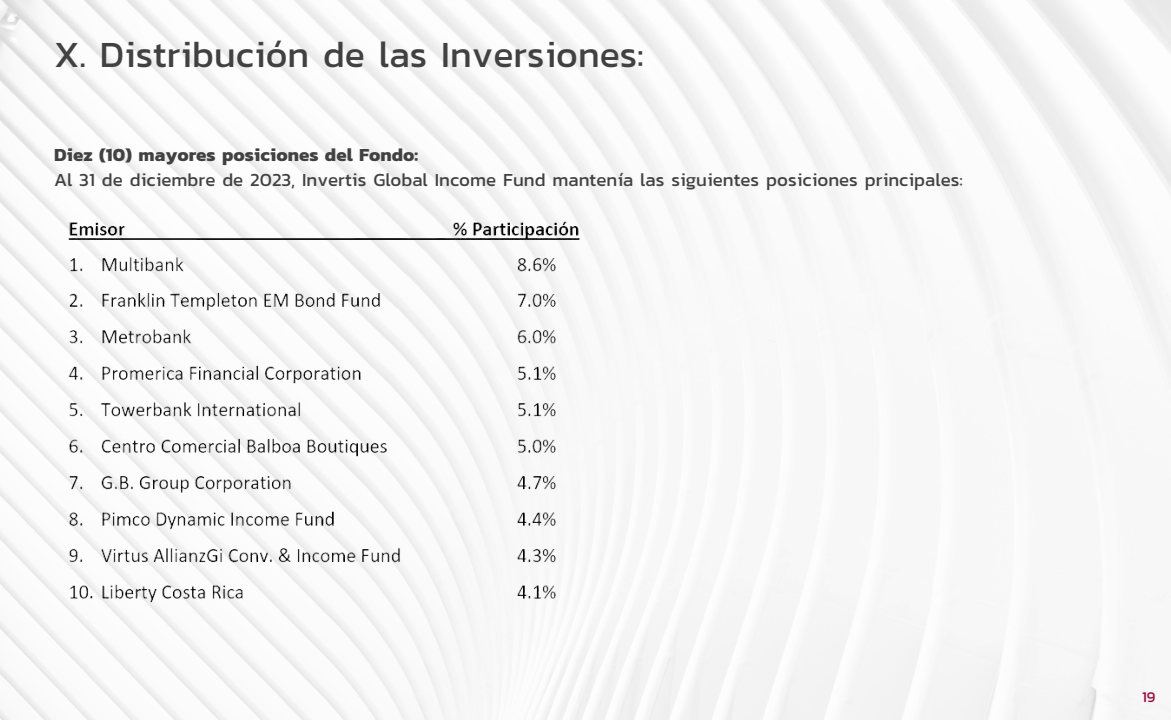
<style>
.page{position:relative;width:1171px;height:720px;background:#fff}
.page>*{position:absolute;margin:0;border:0;box-sizing:border-box;transform-origin:0 0}
.t1{font:37.5px "Kanit";color:#414141}
.t2{font:18.75px "Kanit";color:#414141}
.t3{font:700 18.75px "Kanit";color:#414141}
.t4{font:15px "Kanit";color:#a10234}
</style>
<div class="page">
<img style="left:0;top:0;width:1171px;height:720px">
<img style="left:54px;top:213px;width:534px;height:396px">
<p class="t1" style="left:54px;top:26px;width:591px">X. Distribución de las Inversiones:</p>
<h1 class="t3" style="left:54px;top:140px;width:366px">Diez (10) mayores posiciones del Fondo:</h1>
<p class="t2" style="left:54px;top:165px;width:910px">Al 31 de diciembre de 2023, Invertis Global Income Fund mantenía las siguientes posiciones principales:</p>
<p class="t4" style="left:1142px;top:685px;width:15px">19</p>
</div>
